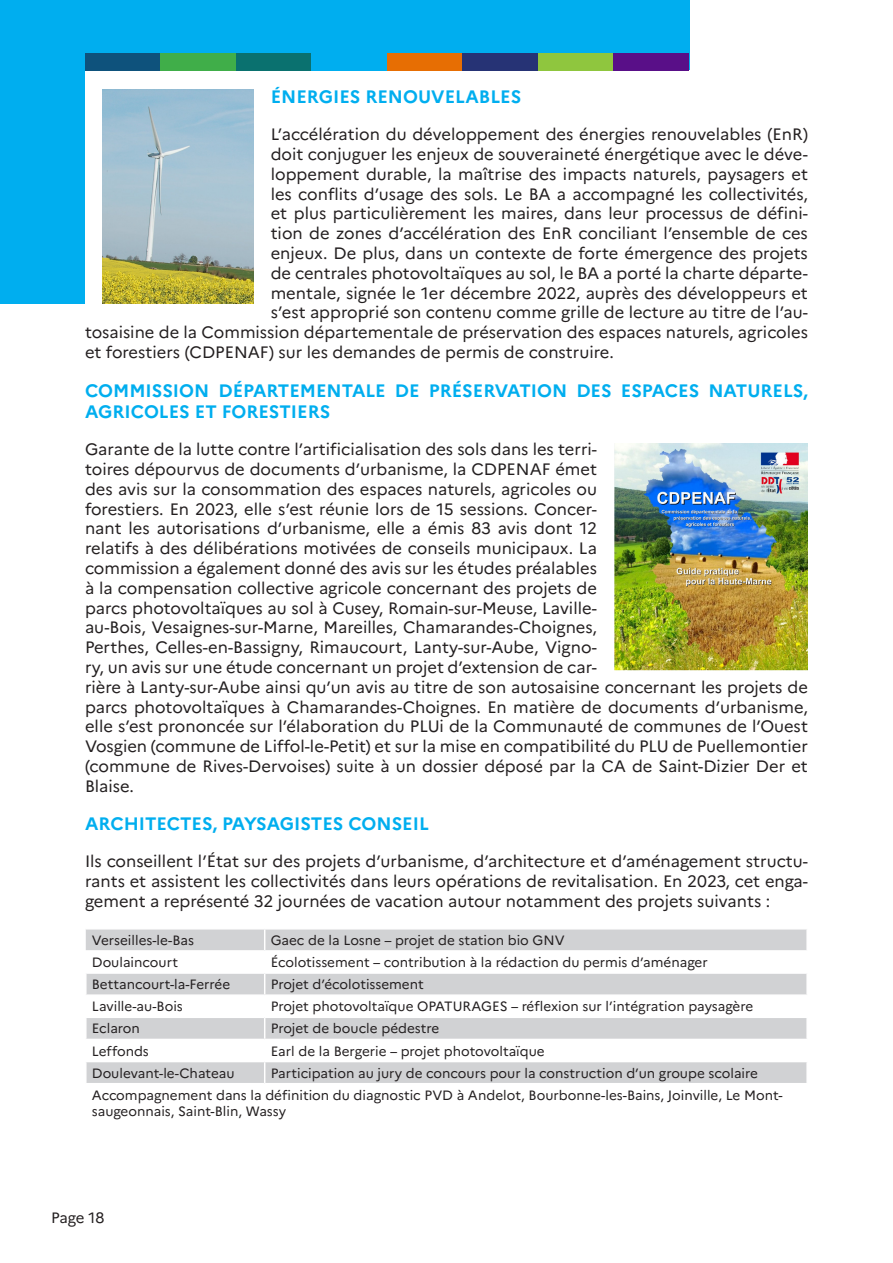
<style>
.page{position:relative;width:893px;height:1263px;background:#fff}
.page>*{position:absolute;margin:0;border:0;box-sizing:border-box;transform-origin:0 0}
.SSA_Titre_2{font:700 18px/21.6px "Marianne";color:#00aeef}
.Texte_0{font:16.5px/19.8px "Marianne";color:#231f20}
.t1{font:15px "Marianne";letter-spacing:-.015em;color:#231f20}
.t2{font:13.5px/16.2px "Marianne";color:#231f20}
</style>
<div class="page">
<div style="left:0;top:0;width:689px;height:304px;background:#00aeef"></div>
<div style="left:85px;top:70px;width:723px;height:240px;background:#fff"></div>
<svg style="left:86px;top:929px;width:721px;height:154px"></svg>
<hr style="left:806px;top:1062px;width:2px;height:21px;background:#fff">
<div style="left:85px;top:53px;width:76px;height:17px;background:#0e527c"></div>
<div style="left:161px;top:53px;width:75px;height:17px;background:#40ae49"></div>
<div style="left:236px;top:53px;width:76px;height:17px;background:#0a716f"></div>
<div style="left:387px;top:53px;width:76px;height:17px;background:#e76e03"></div>
<div style="left:538px;top:53px;width:76px;height:17px;background:#8fc63e"></div>
<div style="left:614px;top:53px;width:75px;height:17px;background:#590f88"></div>
<div style="left:463px;top:53px;width:75px;height:17px;background:#263375"></div>
<img style="left:102px;top:90px;width:152px;height:214px">
<img style="left:615px;top:444px;width:192px;height:227px">
<p class="SSA_Titre_2" style="left:271px;top:86px;width:252px">ÉNERGIES RENOUVELABLES</p>
<p class="Texte_0" style="left:271px;top:124px;width:539px">L’accélération du développement des énergies renouvelables (EnR)</p>
<p class="Texte_0" style="left:271px;top:144px;width:539px">doit conjuguer les enjeux de souveraineté énergétique avec le déve-</p>
<p class="Texte_0" style="left:271px;top:164px;width:539px">loppement durable, la maîtrise des impacts naturels, paysagers et</p>
<p class="Texte_0" style="left:271px;top:184px;width:539px">les conflits d’usage des sols. Le BA a accompagné les collectivités,</p>
<p class="Texte_0" style="left:271px;top:204px;width:539px">et plus particulièrement les maires, dans leur processus de défini-</p>
<p class="Texte_0" style="left:271px;top:223px;width:539px">tion de zones d’accélération des EnR conciliant l’ensemble de ces</p>
<p class="Texte_0" style="left:271px;top:243px;width:539px">enjeux. De plus, dans un contexte de forte émergence des projets</p>
<p class="Texte_0" style="left:271px;top:263px;width:539px">de centrales photovoltaïques au sol, le BA a porté la charte départe-</p>
<p class="Texte_0" style="left:271px;top:283px;width:539px">mentale, signée le 1er décembre 2022, auprès des développeurs et</p>
<p class="Texte_0" style="left:271px;top:303px;width:539px">s’est approprié son contenu comme grille de lecture au titre de l’au-</p>
<p class="Texte_0" style="left:85px;top:322px;width:724px">tosaisine de la Commission départementale de préservation des espaces naturels, agricoles</p>
<p class="Texte_0" style="left:85px;top:342px;width:530px">et forestiers (CDPENAF) sur les demandes de permis de construire.</p>
<p class="SSA_Titre_2" style="left:85px;top:379px;width:724px">COMMISSION DÉPARTEMENTALE DE PRÉSERVATION DES ESPACES NATURELS,<br>AGRICOLES ET FORESTIERS</p>
<p class="Texte_0" style="left:85px;top:439px;width:724px">Garante de la lutte contre l’artificialisation des sols dans les terri-<br>toires dépourvus de documents d’urbanisme, la CDPENAF émet<br>des avis sur la consommation des espaces naturels, agricoles ou<br>forestiers. En 2023, elle s’est réunie lors de 15 sessions. Concer-<br>nant les autorisations d’urbanisme, elle a émis 83 avis dont 12<br>relatifs à des délibérations motivées de conseils municipaux. La<br>commission a également donné des avis sur les études préalables<br>à la compensation collective agricole concernant des projets de<br>parcs photovoltaïques au sol à Cusey, Romain-sur-Meuse, Laville-<br>au-Bois, Vesaignes-sur-Marne, Mareilles, Chamarandes-Choignes,<br>Perthes, Celles-en-Bassigny, Rimaucourt, Lanty-sur-Aube, Vigno-<br>ry, un avis sur une étude concernant un projet d’extension de car-<br>rière à Lanty-sur-Aube ainsi qu’un avis au titre de son autosaisine concernant les projets de parcs photovoltaïques à Chamarandes-Choignes. En matière de documents d’urbanisme, elle s’est prononcée sur l’élaboration du PLUi de la Communauté de communes de l’Ouest Vosgien (commune de Liffol-le-Petit) et sur la mise en compatibilité du PLU de Puellemontier (commune de Rives-Dervoises) suite à un dossier déposé par la CA de Saint-Dizier Der et Blaise.</p>
<p class="SSA_Titre_2" style="left:85px;top:813px;width:345px">ARCHITECTES, PAYSAGISTES CONSEIL</p>
<p class="Texte_0" style="left:85px;top:851px;width:724px;text-align:justify">Ils conseillent l’État sur des projets d’urbanisme, d’architecture et d’aménagement structu&shy;rants et assistent les collectivités dans leurs opérations de revitalisation. En 2023, cet enga&shy;gement a représenté 32 journées de vacation autour notamment des projets suivants :</p>
<p class="t2" style="left:92px;top:932px;width:104px">Verseilles-le-Bas</p>
<p class="t2" style="left:271px;top:932px;width:295px">Gaec de la Losne – projet de station bio GNV</p>
<p class="t2" style="left:92px;top:954px;width:88px">Doulaincourt</p>
<p class="t2" style="left:271px;top:954px;width:439px">Écolotissement – contribution à la rédaction du permis d’aménager</p>
<p class="t2" style="left:92px;top:976px;width:140px">Bettancourt-la-Ferrée</p>
<p class="t2" style="left:271px;top:976px;width:155px">Projet d’écolotissement</p>
<p class="t2" style="left:92px;top:998px;width:93px">Laville-au-Bois</p>
<p class="t2" style="left:271px;top:998px;width:484px">Projet photovoltaïque OPATURAGES – réflexion sur l’intégration paysagère</p>
<p class="t2" style="left:92px;top:1020px;width:50px">Eclaron</p>
<p class="t2" style="left:271px;top:1020px;width:170px">Projet de boucle pédestre</p>
<p class="t2" style="left:92px;top:1042px;width:59px">Leffonds</p>
<p class="t2" style="left:271px;top:1042px;width:276px">Earl de la Bergerie – projet photovoltaïque</p>
<p class="t2" style="left:92px;top:1065px;width:144px">Doulevant-le-Chateau</p>
<p class="t2" style="left:271px;top:1065px;width:489px">Participation au jury de concours pour la construction d’un groupe scolaire</p>
<p class="t2" style="left:92px;top:1087px;width:692px">Accompagnement dans la définition du diagnostic PVD à Andelot, Bourbonne-les-Bains, Joinville, Le Mont&shy;saugeonnais, Saint-Blin, Wassy</p>
<p class="t1" style="left:51px;top:1209px;width:55px">Page 18</p>
</div>
